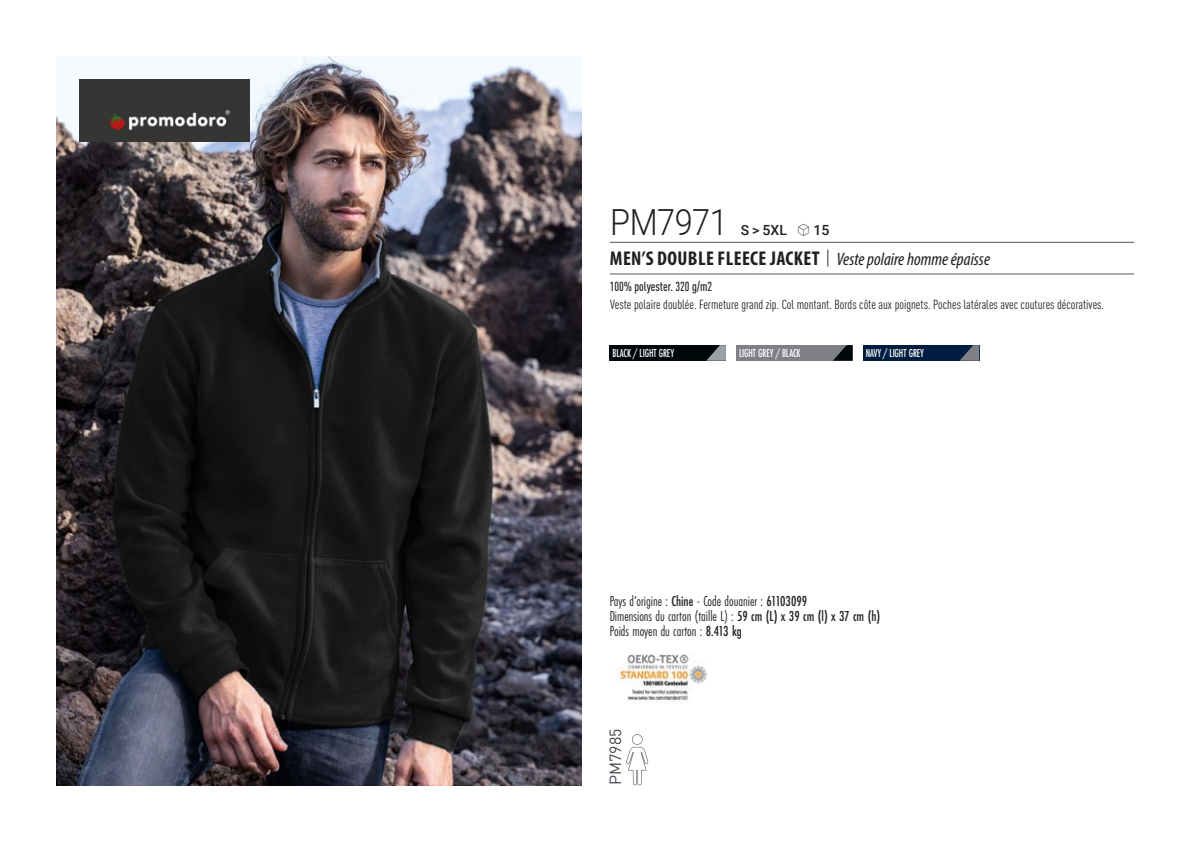
<style>
.page{position:relative;width:1191px;height:842px;background:#fff}
.page>*{position:absolute;margin:0;border:0;box-sizing:border-box;transform-origin:0 0}
.t1{font:300 36px "Roboto";letter-spacing:-.015em;color:#231f20;scale:.9 1}
.t2{font:italic 18px "Myriad Variable Concept";color:#231f20}
.t3{font:16px "DIN Pro";color:#43444c}
.t4{font:15px "Futura PT Cond";color:#231f20;scale:.95 1}
.t5{font:500 14px "Roboto";color:#231f20}
.t6{font:condensed 13px "DIN Pro";color:#231f20}
.grammage_2020{font:500 condensed 13px "DIN Pro";color:#231f20;scale:.95 1}
.Coloris_nuancier_bla{font:500 12px "Futura PT Cond";letter-spacing:-.01em;color:#fff;scale:.9 1}
.s1{font-family:"Linotype Shapeshifter";font-weight:400;font-size:16px}
.s2{font-family:"Myriad Pro";font-weight:700;font-style:normal;font-stretch:condensed;font-size:20px}
.s3{font-family:"Roboto Condensed";font-weight:300;font-style:normal;font-size:20px}
.s4{font-weight:500}
</style>
<div class="page">
<img style="left:57px;top:57px;width:524px;height:728px">
<img style="left:79px;top:79px;width:170px;height:62px">
<div style="left:609px;top:345px;width:117px;height:16px;background:#00070b"></div>
<svg style="left:706px;top:345px;width:20px;height:16px"></svg>
<div style="left:736px;top:345px;width:116px;height:16px;background:#7f8085"></div>
<svg style="left:833px;top:345px;width:19px;height:16px"></svg>
<div style="left:863px;top:345px;width:116px;height:16px;background:#001c40"></div>
<svg style="left:959px;top:345px;width:20px;height:16px"></svg>
<svg style="left:626px;top:734px;width:22px;height:51px"></svg>
<img style="left:619px;top:654px;width:87px;height:47px">
<hr style="left:609px;top:242px;width:525px;height:1px;background:#57585a">
<hr style="left:609px;top:274px;width:525px;height:1px;background:#57585a">
<p class="t1" style="left:610px;top:197px;width:132px">PM7971</p>
<p class="t5" style="left:741px;top:220px;width:90px">S &gt; 5XL <span class="s1">S</span> 15</p>
<p class="t2" style="left:610px;top:249px;width:382px"><span class="s2">MEN’S DOUBLE FLEECE JACKET</span> <span class="s3">|</span> Veste polaire homme épaisse</p>
<p class="grammage_2020" style="left:609px;top:277px;width:109px">100% polyester. 320 g/m2</p>
<p class="t6" style="left:610px;top:295px;width:495px">Veste polaire doublée. Fermeture grand zip. Col montant. Bords côte aux poignets. Poches latérales avec coutures décoratives.</p>
<p class="Coloris_nuancier_bla" style="left:612px;top:346px;width:70px">BLACK / LIGHT GREY</p>
<p class="Coloris_nuancier_bla" style="left:739px;top:346px;width:70px">LIGHT GREY / BLACK</p>
<p class="Coloris_nuancier_bla" style="left:866px;top:346px;width:66px">NAVY / LIGHT GREY</p>
<p class="t4" style="left:609px;top:592px;width:209px">Pays d’origine : <span class="s4">Chine</span> - Code douanier : <span class="s4">61103099</span></p>
<p class="t4" style="left:609px;top:607px;width:286px">Dimensions du carton (taille L) : <span class="s4">59 cm (L) x 39 cm (l) x 37 cm (h)</span></p>
<p class="t4" style="left:609px;top:622px;width:141px">Poids moyen du carton : <span class="s4">8.413 kg</span></p>
<p class="t3" style="left:602px;top:785px;width:58px;rotate:-90deg">PM7985</p>
</div>
